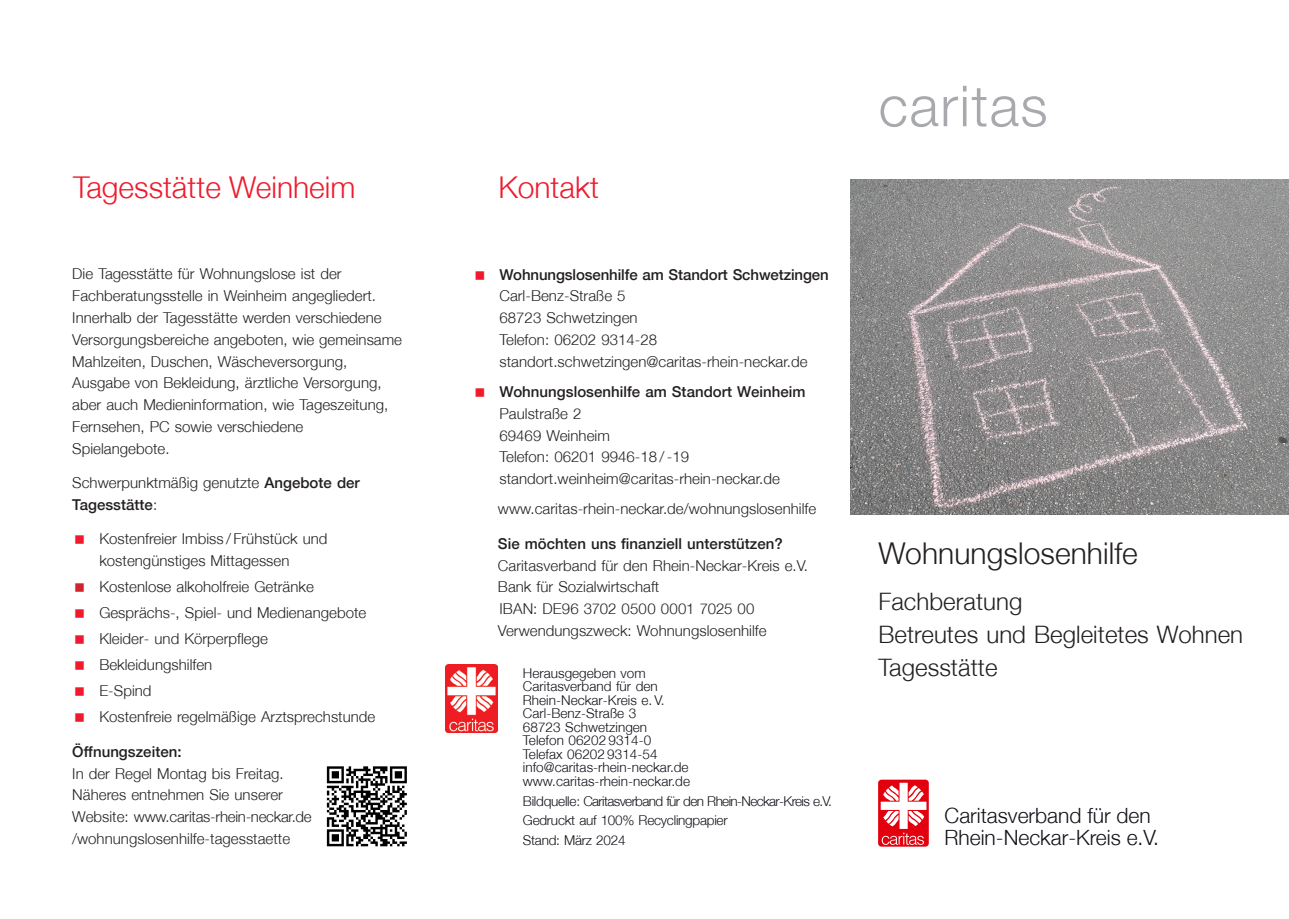
<style>
.page{position:relative;width:1289px;height:919px;background:#fff}
.page>*{position:absolute;margin:0;border:0;box-sizing:border-box;transform-origin:0 0}
._001-Headline{font:300 30px "Helvetica Neue";color:#ee1b2d}
.Absatzformat_1{font:300 30px "Helvetica Neue";letter-spacing:.005em;color:#231f20}
.Absatzformat_1-2{font:300 24px "Helvetica Neue";letter-spacing:.005em;color:#231f20}
._008-Einrichtungsname-Titelseite{font:300 21px/22.5px "Helvetica Neue";color:#101118}
._005-Fließtext{font:300 15px/21.8px "Helvetica Neue";letter-spacing:.005em;color:#231f20}
._005-Fließtext-2{font:500 15px "Helvetica Neue";letter-spacing:.005em;color:#231f20}
._009-Impressum-oben{font:300 13.5px/13.5px "Helvetica Neue";letter-spacing:.005em;color:#101118}
._009-Impressum-oben-2{font:300 13.5px "Helvetica Neue";letter-spacing:-.045em;color:#101118}
._009-Impressum-oben-3{font:300 13.5px "Helvetica Neue";letter-spacing:-.015em;color:#101118}
.s1{font-weight:500}
.s2{font-weight:300}
</style>
<div class="page">
<img style="left:445px;top:664px;width:52px;height:68px">
<img style="left:850px;top:180px;width:438px;height:334px">
<svg style="left:878px;top:779px;width:50px;height:67px"></svg>
<svg style="left:880px;top:782px;width:46px;height:62px"></svg>
<img style="left:326px;top:766px;width:81px;height:81px">
<svg style="left:880px;top:86px;width:165px;height:41px"></svg>
<p class="_001-Headline" style="left:73px;top:169px;width:284px">Tagesstätte Weinheim</p>
<p class="_001-Headline" style="left:498px;top:169px;width:102px">Kontakt</p>
<p class="_005-Fließtext" style="left:72px;top:263px;width:331px">Die Tagesstätte für Wohnungslose ist der Fachberatungsstelle in Weinheim angegliedert.<br>Innerhalb der Tagesstätte werden verschiedene Versorgungsbereiche angeboten, wie gemeinsame Mahlzeiten, Duschen, Wäscheversorgung, Ausgabe von Bekleidung, ärztliche Versorgung, aber auch Medieninformation, wie Tageszeitung, Fernsehen, PC sowie verschiedene Spielangebote.</p>
<p class="_005-Fließtext" style="left:72px;top:471px;width:289px">Schwerpunktmäßig genutzte <span class="s1">Angebote der</span></p>
<p class="_005-Fließtext-2" style="left:72px;top:495px;width:86px">Tagesstätte<span class="s2">:</span></p>
<p class="_005-Fließtext" style="left:99px;top:528px;width:230px">Kostenfreier Imbiss / Frühstück und kostengünstiges Mittagessen</p>
<p class="_005-Fließtext" style="left:99px;top:575px;width:216px">Kostenlose alkoholfreie Getränke</p>
<p class="_005-Fließtext" style="left:99px;top:601px;width:268px">Gesprächs-, Spiel- und Medienangebote</p>
<p class="_005-Fließtext" style="left:99px;top:627px;width:170px">Kleider- und Körperpflege</p>
<p class="_005-Fließtext" style="left:99px;top:653px;width:114px">Bekleidungshilfen</p>
<p class="_005-Fließtext" style="left:99px;top:679px;width:54px">E-Spind</p>
<p class="_005-Fließtext" style="left:99px;top:705px;width:277px">Kostenfreie regelmäßige Arztsprechstunde</p>
<p class="_005-Fließtext-2" style="left:72px;top:742px;width:111px">Öffnungszeiten:</p>
<p class="_005-Fließtext" style="left:72px;top:762px;width:213px">In der Regel Montag bis Freitag.</p>
<p class="_005-Fließtext" style="left:72px;top:783px;width:241px">Näheres entnehmen Sie unserer<br>Website: www.caritas-rhein-neckar.de /wohnungslosenhilfe-tagesstaette</p>
<p class="_005-Fließtext" style="left:499px;top:263px;width:331px"><span class="s1">Wohnungslosenhilfe am Standort Schwetzingen<br></span>Carl-Benz-Straße 5<br>68723 Schwetzingen<br>Telefon: 06202 9314-28 standort.schwetzingen@caritas-rhein-neckar.de</p>
<p class="_005-Fließtext" style="left:499px;top:380px;width:308px"><span class="s1">Wohnungslosenhilfe am Standort Weinheim<br></span>Paulstraße 2<br>69469 Weinheim<br>Telefon: 06201 9946-18 /-19 standort.weinheim@caritas-rhein-neckar.de</p>
<p class="_005-Fließtext" style="left:498px;top:497px;width:320px">www.caritas-rhein-neckar.de/wohnungslosenhilfe</p>
<p class="_005-Fließtext-2" style="left:498px;top:534px;width:286px">Sie möchten uns finanziell unterstützen?</p>
<p class="_005-Fließtext" style="left:498px;top:554px;width:311px">Caritasverband für den Rhein-Neckar-Kreis e.V.</p>
<p class="_005-Fließtext" style="left:498px;top:576px;width:163px">Bank für Sozialwirtschaft</p>
<p class="_005-Fließtext" style="left:499px;top:597px;width:257px">IBAN: DE96 3702 0500 0001 7025 00</p>
<p class="_005-Fließtext" style="left:498px;top:619px;width:270px">Verwendungszweck: Wohnungslosenhilfe</p>
<p class="Absatzformat_1" style="left:878px;top:535px;width:261px">Wohnungslosenhilfe</p>
<p class="Absatzformat_1-2" style="left:878px;top:586px;width:145px">Fachberatung</p>
<p class="Absatzformat_1-2" style="left:878px;top:619px;width:366px">Betreutes und Begleitetes Wohnen</p>
<p class="_009-Impressum-oben" style="left:523px;top:665px;width:124px">Herausgegeben vom</p>
<p class="Absatzformat_1-2" style="left:878px;top:652px;width:120px">Tagesstätte</p>
<p class="_009-Impressum-oben" style="left:523px;top:679px;width:143px">Caritasverband für den<br>Rhein-Neckar-Kreis e. V.</p>
<p class="_009-Impressum-oben" style="left:523px;top:706px;width:115px">Carl-Benz-Straße 3</p>
<p class="_009-Impressum-oben" style="left:523px;top:719px;width:126px">68723 Schwetzingen</p>
<p class="_009-Impressum-oben" style="left:523px;top:733px;width:130px">Telefon 06202 9314-0</p>
<p class="_009-Impressum-oben" style="left:523px;top:746px;width:136px">Telefax 06202 9314-54</p>
<p class="_009-Impressum-oben" style="left:523px;top:760px;width:169px">info@caritas-rhein-neckar.de www.caritas-rhein-neckar.de</p>
<p class="_009-Impressum-oben-2" style="left:523px;top:792px;width:310px">Bildquelle: Caritasverband für den Rhein-Neckar-Kreis e.V.</p>
<p class="_009-Impressum-oben-3" style="left:523px;top:812px;width:206px">Gedruckt auf 100% Recyclingpapier</p>
<p class="_009-Impressum-oben-3" style="left:523px;top:832px;width:104px">Stand: März 2024</p>
<p class="_008-Einrichtungsname-Titelseite" style="left:944px;top:803px;width:216px">Caritasverband für den<br>Rhein-Neckar-Kreis e.V.</p>
</div>
